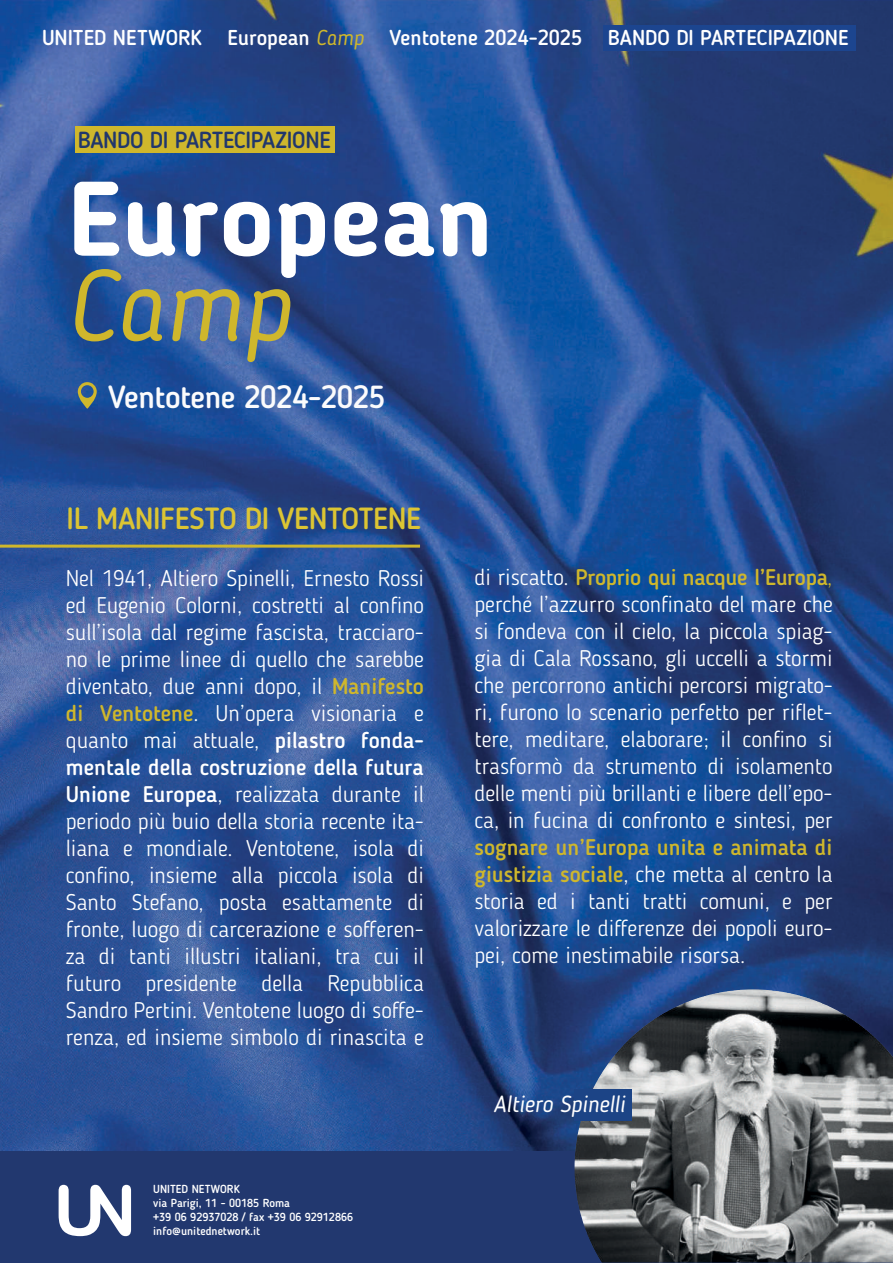
<style>
.page{position:relative;width:893px;height:1263px;background:#fff}
.page>*{position:absolute;margin:0;border:0;box-sizing:border-box;transform-origin:0 0}
.t1{font:700 105px "Blogger Sans";color:#fff}
.t2{font:italic 100.05px "Blogger Sans";color:#cfb72c}
.t3{font:500 31.65px "Blogger Sans";letter-spacing:-.015em;color:#fbfbfc}
.t4{font:500 30.45px "Blogger Sans";letter-spacing:-.015em;color:#dcc533}
.t5{font:500 23.1px "Blogger Sans";letter-spacing:-.015em;color:#21376c}
.t6{font:italic 23.1px "Blogger Sans";color:#fff}
.t7{font:300 22.5px/27px "Blogger Sans";color:#fff;text-align:justify}
.t8{font:500 21.3px "Blogger Sans";color:#fff}
.t9{font:500 11.55px/14px "Blogger Sans";color:#fff}
.s1{font-weight:400;font-style:italic;color:#cfb72c}
.s2{font-weight:500;color:#cfb72c}
.s3{font-weight:500}
.s4{color:#cfb72c}
</style>
<div class="page">
<img style="left:0;top:0;width:893px;height:1262px">
<div style="left:1px;top:1151px;width:892px;height:111px;background:#22386f"></div>
<svg style="left:59px;top:1185px;width:72px;height:51px"></svg>
<img style="left:575px;top:989px;width:318px;height:273px">
<div style="left:603px;top:25px;width:252px;height:26px;background:#1c458f"></div>
<div style="left:75px;top:126px;width:260px;height:27px;background:#cfb72c"></div>
<hr style="left:0;top:545px;width:420px;height:3px;background:#cfb72c">
<svg style="left:78px;top:382px;width:19px;height:27px"></svg>
<div style="left:574px;top:1089px;width:58px;height:31px;background:#1c4486"></div>
<p class="t8" style="left:42px;top:29px;width:808px">UNITED NETWORK European <span class="s1">Camp</span> Ventotene 2024-2025 BANDO DI PARTECIPAZIONE</p>
<p class="t5" style="left:78px;top:131px;width:255px">BANDO DI PARTECIPAZIONE</p>
<h1 class="t1" style="left:68px;top:176px;width:427px">European</h1>
<h2 class="t2" style="left:68px;top:264px;width:224px">Camp</h2>
<h3 class="t3" style="left:108px;top:384px;width:279px">Ventotene 2024-2025</h3>
<h3 class="t4" style="left:67px;top:505px;width:356px">IL MANIFESTO DI VENTOTENE</h3>
<p class="t7" style="left:66px;top:567px;width:360px">Nel 1941, Altiero Spinelli, Ernesto Rossi ed Eugenio Colorni, costretti al confino sull’isola dal regime fascista, tracciaro&shy;no le prime linee di quello che sarebbe diventato, due anni dopo, il <span class="s2">Manifesto di Ventotene</span>. Un’opera visionaria e quanto mai attuale, <span class="s3">pilastro fonda&shy;mentale della costruzione della futura Unione Europea</span>, realizzata durante il periodo più buio della storia recente ita&shy;liana e mondiale. Ventotene, isola di confino, insieme alla piccola isola di Santo Stefano, posta esattamente di fronte, luogo di carcerazione e sofferen&shy;za di tanti illustri italiani, tra cui il futuro presidente della Repubblica Sandro Pertini. Ventotene luogo di soffe&shy;renza, ed insieme simbolo di rinascita e</p>
<p class="t7" style="left:474px;top:565px;width:360px">di riscatto. <span class="s2">Proprio qui nacque l’Europa</span><span class="s4">, </span>perché l’azzurro sconfinato del mare che si fondeva con il cielo, la piccola spiag&shy;gia di Cala Rossano, gli uccelli a stormi che percorrono antichi percorsi migrato&shy;ri, furono lo scenario perfetto per riflet&shy;tere, meditare, elaborare; il confino si trasformò da strumento di isolamento delle menti più brillanti e libere dell’epo&shy;ca, in fucina di confronto e sintesi, per</p>
<p class="t7" style="left:474px;top:835px;width:360px"><span class="s2">sognare un’Europa unita e animata di giustizia sociale</span>, che metta al centro la storia ed i tanti tratti comuni, e per valorizzare le differenze dei popoli euro&shy;pei, come inestimabile risorsa.</p>
<p class="t9" style="left:153px;top:1183px;width:201px">UNITED NETWORK<br>via Parigi, 11 - 00185 Roma<br>+39 06 92937028 / fax +39 06 92912866 info@unitednetwork.it</p>
<p class="t6" style="left:493px;top:1094px;width:133px">Altiero Spinelli</p>
</div>
